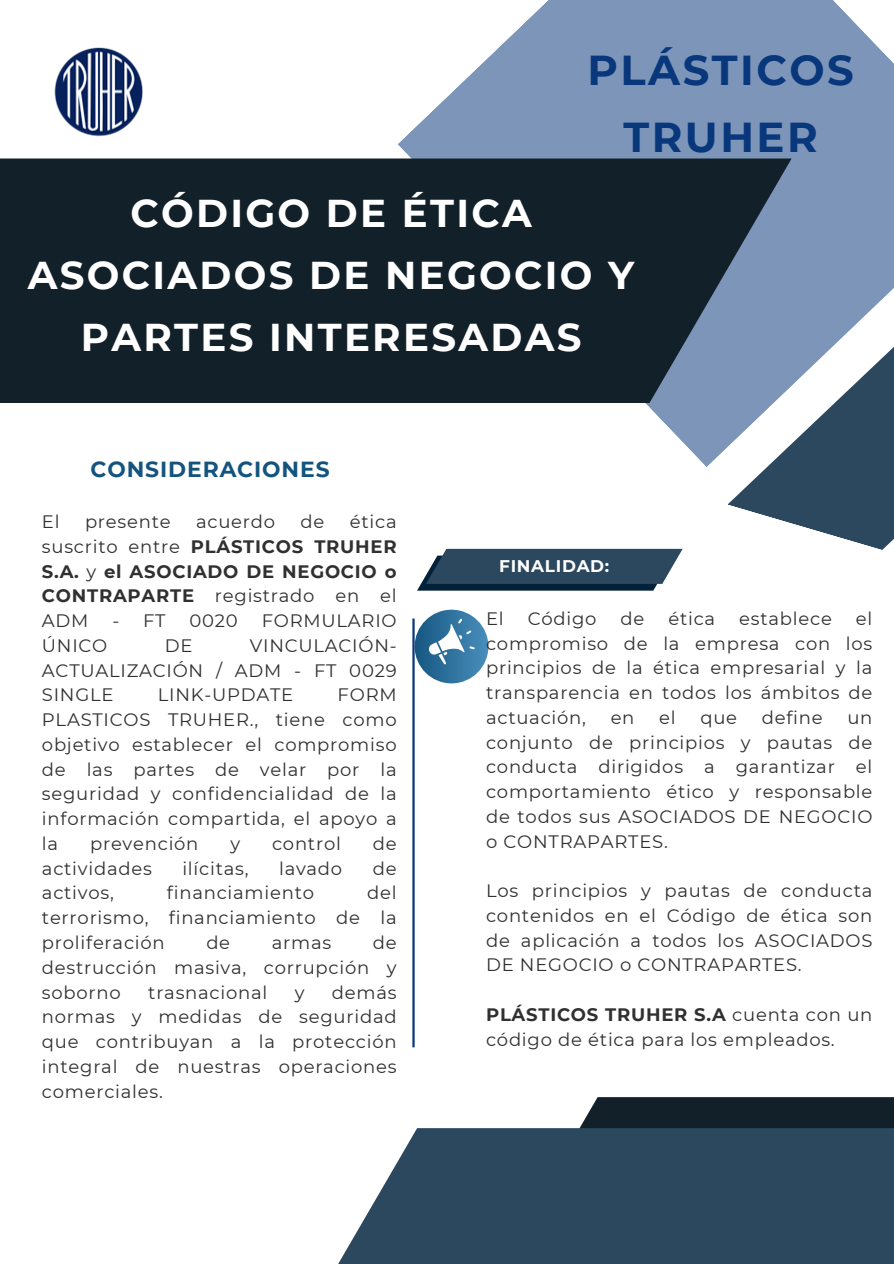
<style>
.page{position:relative;width:894px;height:1264px;background:#fff}
.page>*{position:absolute;margin:0;border:0;box-sizing:border-box;transform-origin:0 0}
.t1{font:700 41.7px/66.3px "Montserrat";letter-spacing:.06em;color:#08377c;text-align:center}
.t2{font:700 38.7px/61.8px "Montserrat";letter-spacing:.06em;color:#fff;text-align:center}
.t3{font:700 21.75px "Montserrat";letter-spacing:.04em;color:#13547e}
.t4{font:18px/24.8px "Montserrat";letter-spacing:.04em;color:#303030;text-align:justify}
.t5{font:700 18px/24.8px "Montserrat";letter-spacing:.04em;color:#303030;text-align:justify}
.t6{font:700 16.8px "Montserrat";letter-spacing:.04em;color:#fff}
.s1{font-weight:400}
.s2{font-weight:700}
</style>
<div class="page">
<svg style="left:728px;top:467px;width:165px;height:83px"></svg>
<svg style="left:398px;top:0;width:495px;height:467px;fill:#7c95b9"></svg>
<svg style="left:0;top:158px;width:791px;height:245px;background:#1b2a36"></svg>
<hr style="left:412px;top:618px;width:2px;height:429px;background:#08377c">
<svg style="left:414px;top:609px;width:74px;height:74px;background:#3676a1"></svg>
<svg style="left:429px;top:618px;width:45px;height:46px"></svg>
<div style="left:579px;top:1097px;width:314px;height:31px;background:#122029"></div>
<svg style="left:417px;top:549px;width:265px;height:41px;background:#395368"></svg>
<img style="left:54px;top:47px;width:89px;height:90px">
<div style="left:331px;top:1128px;width:562px;height:135px;background:#2b485f"></div>
<h2 class="t1" style="left:587px;top:37px;width:268px">PLÁSTICOS<br>TRUHER</h2>
<p class="t2" style="left:28px;top:182px;width:608px">CÓDIGO DE ÉTICA<br>ASOCIADOS DE NEGOCIO Y<br>PARTES INTERESADAS</p>
<p class="t3" style="left:90px;top:456px;width:240px">CONSIDERACIONES</p>
<h1 class="t5" style="left:42px;top:509px;width:356px;text-indent:308px"><span class="s1">ética suscrito entre</span> PLÁSTICOS TRUHER S.A. <span class="s1">y</span> el ASOCIADO DE NEGOCIO o CONTRAPARTE <span class="s1">registrado en el ADM</span></h1>
<h1 class="t4" style="left:42px;top:509px;width:19px">El</h1>
<h1 class="t4" style="left:85px;top:509px;width:87px">presente</h1>
<h1 class="t4" style="left:196px;top:509px;width:80px">acuerdo</h1>
<h1 class="t4" style="left:300px;top:509px;width:25px">de</h1>
<h1 class="t4" style="left:112px;top:608px;width:55px">- FT</h1>
<h1 class="t4" style="left:189px;top:608px;width:50px">0020</h1>
<h1 class="t4" style="left:261px;top:608px;width:136px">FORMULARIO</h1>
<h1 class="t4" style="left:42px;top:633px;width:356px;text-indent:208px">VINCULACIÓN-ACTUALIZACIÓN / ADM - FT 0029<br>SINGLE</h1>
<h1 class="t4" style="left:42px;top:633px;width:67px">ÚNICO</h1>
<h1 class="t4" style="left:165px;top:633px;width:29px">DE</h1>
<h1 class="t4" style="left:42px;top:682px;width:356px;text-indent:295px">FORM PLASTICOS TRUHER., tiene como objetivo establecer el compromiso de las partes de velar por la seguridad y confidencialidad de la información compartida, el apoyo a la</h1>
<h1 class="t4" style="left:158px;top:682px;width:137px">LINK-UPDATE</h1>
<h1 class="t4" style="left:90px;top:831px;width:110px">prevención</h1>
<h1 class="t4" style="left:230px;top:831px;width:11px">y</h1>
<h1 class="t4" style="left:272px;top:831px;width:70px">control</h1>
<h1 class="t4" style="left:372px;top:831px;width:25px">de</h1>
<h1 class="t4" style="left:42px;top:855px;width:111px">actividades</h1>
<h1 class="t4" style="left:182px;top:855px;width:68px">ilícitas,</h1>
<h1 class="t4" style="left:279px;top:855px;width:65px">lavado</h1>
<h1 class="t4" style="left:372px;top:855px;width:25px">de</h1>
<h1 class="t4" style="left:42px;top:880px;width:73px">activos,</h1>
<h1 class="t4" style="left:167px;top:880px;width:148px">financiamiento</h1>
<h1 class="t4" style="left:42px;top:880px;width:356px;text-indent:325px">del terrorismo, financiamiento de la proliferación</h1>
<h1 class="t4" style="left:42px;top:930px;width:356px;text-indent:331px">de destrucción masiva, corrupción y soborno</h1>
<h1 class="t4" style="left:206px;top:930px;width:25px">de</h1>
<h1 class="t4" style="left:272px;top:930px;width:61px">armas</h1>
<h1 class="t4" style="left:42px;top:979px;width:356px;text-indent:290px">demás normas y medidas de seguridad que contribuyan a la protección integral de nuestras operaciones comerciales.</h1>
<h1 class="t4" style="left:148px;top:979px;width:120px">trasnacional</h1>
<h1 class="t4" style="left:295px;top:979px;width:11px">y</h1>
<h1 class="t6" style="left:499px;top:556px;width:111px">FINALIDAD:</h1>
<h3 class="t4" style="left:486px;top:606px;width:388px;text-indent:370px">el compromiso de la empresa con los principios de la ética empresarial y la transparencia en todos los ámbitos de actuación,</h3>
<h3 class="t4" style="left:486px;top:606px;width:19px">El</h3>
<h3 class="t4" style="left:527px;top:606px;width:70px">Código</h3>
<h3 class="t4" style="left:620px;top:606px;width:25px">de</h3>
<h3 class="t4" style="left:668px;top:606px;width:48px">ética</h3>
<h3 class="t4" style="left:739px;top:606px;width:94px">establece</h3>
<h3 class="t4" style="left:610px;top:705px;width:25px">en</h3>
<h3 class="t4" style="left:659px;top:705px;width:18px">el</h3>
<h3 class="t4" style="left:700px;top:705px;width:38px">que</h3>
<h3 class="t4" style="left:761px;top:705px;width:62px">define</h3>
<h3 class="t4" style="left:486px;top:705px;width:388px;text-indent:361px">un conjunto de principios y pautas de conducta dirigidos a garantizar el comportamiento ético y responsable de todos sus ASOCIADOS DE NEGOCIO o CONTRAPARTES.</h3>
<p class="t4" style="left:486px;top:878px;width:388px">Los principios y pautas de conducta contenidos en el Código de ética son de aplicación a todos los ASOCIADOS DE NEGOCIO o CONTRAPARTES.</p>
<p class="t4" style="left:486px;top:1002px;width:388px"><span class="s2">PLÁSTICOS TRUHER S.A</span> cuenta con un código de ética para los empleados.</p>
</div>
